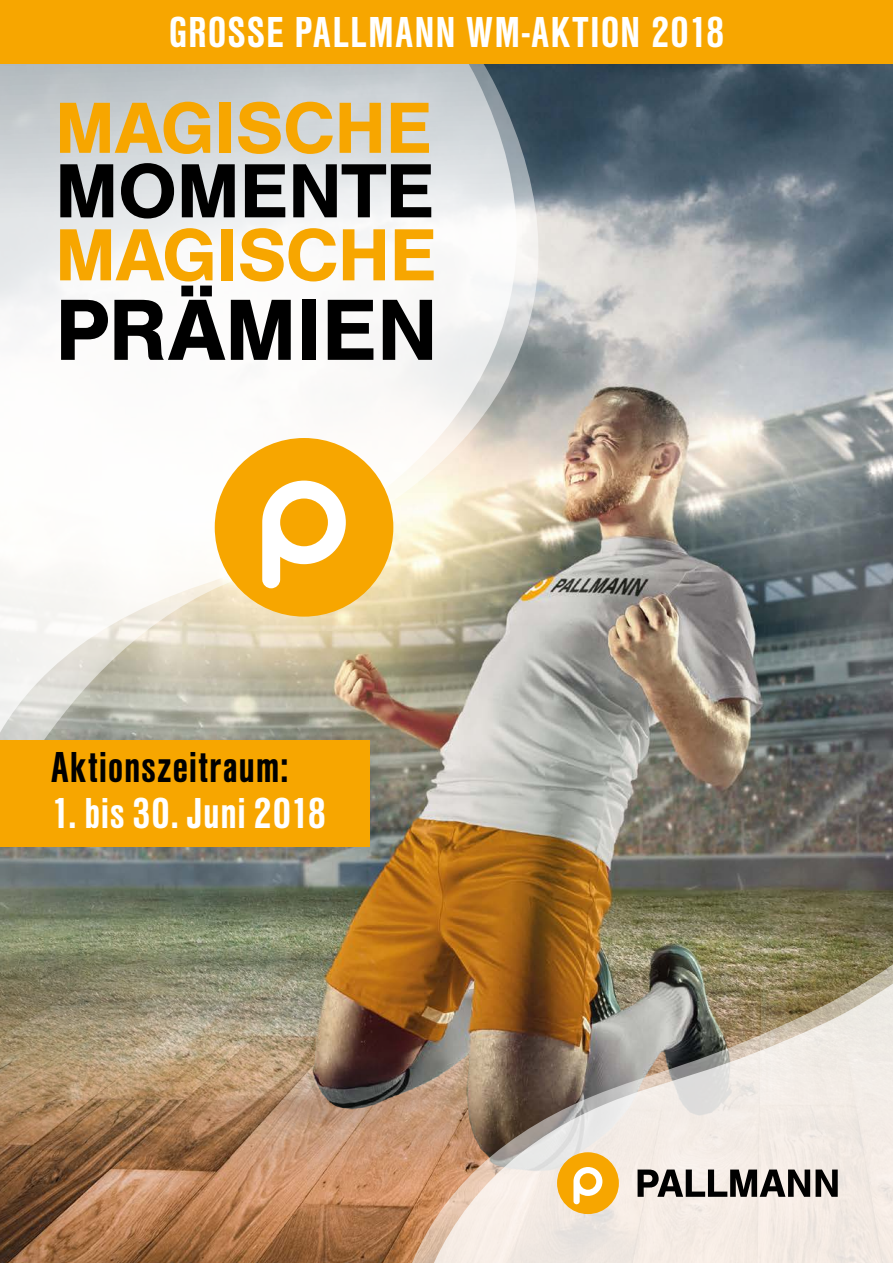
<style>
.page{position:relative;width:893px;height:1263px;background:#fff}
.page>*{position:absolute;margin:0;border:0;box-sizing:border-box;transform-origin:0 0}
.t1{font:700 90px "Nimbus San";letter-spacing:-.01em;color:#000}
.t2{font:700 79.5px "Nimbus San";letter-spacing:-.015em;color:#000}
.t3{font:700 76.5px "Nimbus San";letter-spacing:-.015em;color:#f7a600}
.t4{font:700 75px "Nimbus San";letter-spacing:-.01em;color:#f7a600}
.t5{font:700 45px "Nimbus San Con";letter-spacing:.02em;color:#fff}
.t6{font:700 45px "Nimbus San Con";letter-spacing:.02em;color:#000}
</style>
<div class="page">
<img style="left:0;top:64px;width:893px;height:1199px">
<img style="left:589px;top:64px;width:19px;height:727px">
<svg style="left:0;top:64px;width:589px;height:821px"></svg>
<div style="left:215px;top:438px;width:178px;height:179px;background:#f7a600;border-radius:50%"></div>
<svg style="left:262px;top:481px;width:84px;height:107px"></svg>
<div style="left:0;top:0;width:893px;height:64px;background:#f7a600"></div>
<img style="left:345px;top:791px;width:548px;height:472px">
<img style="left:358px;top:798px;width:535px;height:465px">
<div style="left:557px;top:1152px;width:62px;height:62px;background:#f7a600;border-radius:50%"></div>
<svg style="left:573px;top:1167px;width:29px;height:37px"></svg>
<svg style="left:638px;top:1169px;width:172px;height:28px;background:#77726f"></svg>
<svg style="left:816px;top:1169px;width:22px;height:28px"></svg>
<div style="left:0;top:740px;width:370px;height:106px;background:#f7a600"></div>
<p class="t5" style="left:169px;top:7px;width:557px">GROSSE PALLMANN WM-AKTION 2018</p>
<h3 class="t4" style="left:55px;top:86px;width:379px">MAGISCHE</h3>
<h2 class="t2" style="left:55px;top:146px;width:381px">MOMENTE</h2>
<h3 class="t3" style="left:55px;top:212px;width:384px">MAGISCHE</h3>
<h1 class="t1" style="left:55px;top:279px;width:385px">PRÄMIEN</h1>
<p class="t6" style="left:51px;top:742px;width:239px">Aktionszeitraum:</p>
<p class="t5" style="left:51px;top:789px;width:276px">1. bis 30. Juni 2018</p>
</div>
